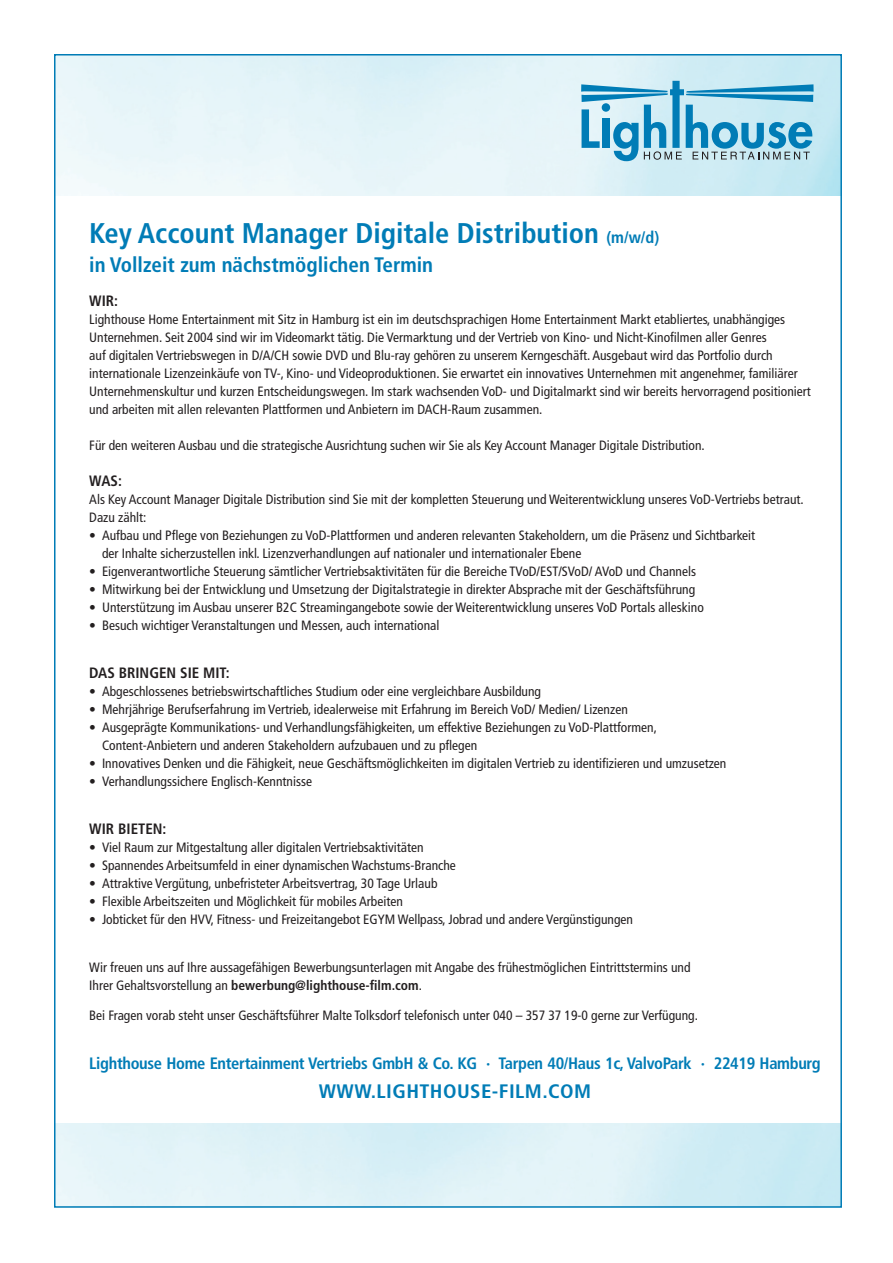
<style>
.page{position:relative;width:893px;height:1263px;background:#fff}
.page>*{position:absolute;margin:0;border:0;box-sizing:border-box;transform-origin:0 0}
.t1{font:700 condensed 28.5px "Frutiger LT Pro";color:#007cb6}
.t2{font:700 condensed 21px "Frutiger LT Pro";color:#007cb6}
.t3{font:700 condensed 19.5px "Frutiger LT Pro";letter-spacing:.02em;color:#007cb6;scale:1.07 1}
.t4{font:700 condensed 16.5px "Frutiger LT Pro";letter-spacing:-.02em;color:#007cb6}
.t5{font:700 condensed 15px "Frutiger LT Pro";color:#231f20}
.t6{font:condensed 13.5px/18px "Frutiger LT Pro";color:#231f20}
.s1{font-size:16.5px}
.s2{font-weight:700}
</style>
<div class="page">
<svg style="left:581px;top:81px;width:233px;height:80px;background:#88c3db"></svg>
<h1 class="t1" style="left:89px;top:216px;width:571px">Key Account Manager Digitale Distribution <span class="s1">(m/w/d)</span></h1>
<h2 class="t2" style="left:89px;top:252px;width:345px">in Vollzeit zum nächstmöglichen Termin</h2>
<p class="t5" style="left:89px;top:292px;width:30px">WIR:</p>
<p class="t6" style="left:89px;top:311px;width:723px">Lighthouse Home Entertainment mit Sitz in Hamburg ist ein im deutschsprachigen Home Entertainment Markt etabliertes, unabhängiges Unternehmen. Seit 2004 sind wir im Videomarkt tätig. Die Vermarktung und der Vertrieb von Kino- und Nicht-Kinofilmen aller Genres<br>auf digitalen Vertriebswegen in D/A/CH sowie DVD und Blu-ray gehören zu unserem Kerngeschäft. Ausgebaut wird das Portfolio durch internationale Lizenzeinkäufe von TV-, Kino- und Videoproduktionen. Sie erwartet ein innovatives Unternehmen mit angenehmer, familiärer Unternehmenskultur und kurzen Entscheidungswegen. Im stark wachsenden VoD- und Digitalmarkt sind wir bereits hervorragend positioniert und arbeiten mit allen relevanten Plattformen und Anbietern im DACH-Raum zusammen.</p>
<p class="t6" style="left:89px;top:437px;width:617px">Für den weiteren Ausbau und die strategische Ausrichtung suchen wir Sie als Key Account Manager Digitale Distribution.</p>
<p class="t5" style="left:89px;top:472px;width:34px">WAS:</p>
<p class="t6" style="left:89px;top:491px;width:716px">Als Key Account Manager Digitale Distribution sind Sie mit der kompletten Steuerung und Weiterentwicklung unseres VoD-Vertriebs betraut.<br>Dazu zählt:</p>
<p class="t6" style="left:102px;top:527px;width:655px;text-indent:-13px">• Aufbau und Pflege von Beziehungen zu VoD-Plattformen und anderen relevanten Stakeholdern, um die Präsenz und Sichtbarkeit der Inhalte sicherzustellen inkl. Lizenzverhandlungen auf nationaler und internationaler Ebene</p>
<p class="t6" style="left:89px;top:563px;width:608px">• Eigenverantwortliche Steuerung sämtlicher Vertriebsaktivitäten für die Bereiche TVoD/EST/SVoD/ AVoD und Channels</p>
<p class="t6" style="left:89px;top:581px;width:607px">• Mitwirkung bei der Entwicklung und Umsetzung der Digitalstrategie in direkter Absprache mit der Geschäftsführung</p>
<p class="t6" style="left:89px;top:599px;width:616px">• Unterstützung im Ausbau unserer B2C Streamingangebote sowie der Weiterentwicklung unseres VoD Portals alleskino</p>
<p class="t6" style="left:89px;top:617px;width:352px">• Besuch wichtiger Veranstaltungen und Messen, auch international</p>
<p class="t5" style="left:89px;top:664px;width:142px">DAS BRINGEN SIE MIT:</p>
<p class="t6" style="left:89px;top:683px;width:453px">• Abgeschlossenes betriebswirtschaftliches Studium oder eine vergleichbare Ausbildung</p>
<p class="t6" style="left:89px;top:701px;width:540px">• Mehrjährige Berufserfahrung im Vertrieb, idealerweise mit Erfahrung im Bereich VoD/ Medien/ Lizenzen</p>
<p class="t6" style="left:102px;top:719px;width:556px;text-indent:-13px">• Ausgeprägte Kommunikations- und Verhandlungsfähigkeiten, um effektive Beziehungen zu VoD-Plattformen,<br>Content-Anbietern und anderen Stakeholdern aufzubauen und zu pflegen</p>
<p class="t6" style="left:89px;top:755px;width:639px">• Innovatives Denken und die Fähigkeit, neue Geschäftsmöglichkeiten im digitalen Vertrieb zu identifizieren und umzusetzen</p>
<p class="t6" style="left:89px;top:773px;width:224px">• Verhandlungssichere Englisch-Kenntnisse</p>
<p class="t5" style="left:89px;top:820px;width:79px">WIR BIETEN:</p>
<p class="t6" style="left:89px;top:839px;width:336px">• Viel Raum zur Mitgestaltung aller digitalen Vertriebsaktivitäten</p>
<p class="t6" style="left:89px;top:857px;width:368px">• Spannendes Arbeitsumfeld in einer dynamischen Wachstums-Branche</p>
<p class="t6" style="left:89px;top:875px;width:350px">• Attraktive Vergütung, unbefristeter Arbeitsvertrag, 30 Tage Urlaub</p>
<p class="t6" style="left:89px;top:893px;width:315px">• Flexible Arbeitszeiten und Möglichkeit für mobiles Arbeiten</p>
<p class="t6" style="left:89px;top:911px;width:545px">• Jobticket für den HVV, Fitness- und Freizeitangebot EGYM Wellpass, Jobrad und andere Vergünstigungen</p>
<p class="t6" style="left:89px;top:959px;width:603px">Wir freuen uns auf Ihre aussagefähigen Bewerbungsunterlagen mit Angabe des frühestmöglichen Eintrittstermins und<br>Ihrer Gehaltsvorstellung an <span class="s2">bewerbung@lighthouse-film.com</span>.</p>
<p class="t6" style="left:89px;top:1007px;width:610px">Bei Fragen vorab steht unser Geschäftsführer Malte Tolksdorf telefonisch unter 040 – 357 37 19-0 gerne zur Verfügung.</p>
<p class="t4" style="left:89px;top:1053px;width:733px">Lighthouse Home Entertainment Vertriebs GmbH &amp; Co. KG · Tarpen 40/Haus 1c, ValvoPark · 22419 Hamburg</p>
<h3 class="t3" style="left:319px;top:1080px;width:256px">WWW.LIGHTHOUSE-FILM.COM</h3>
</div>
